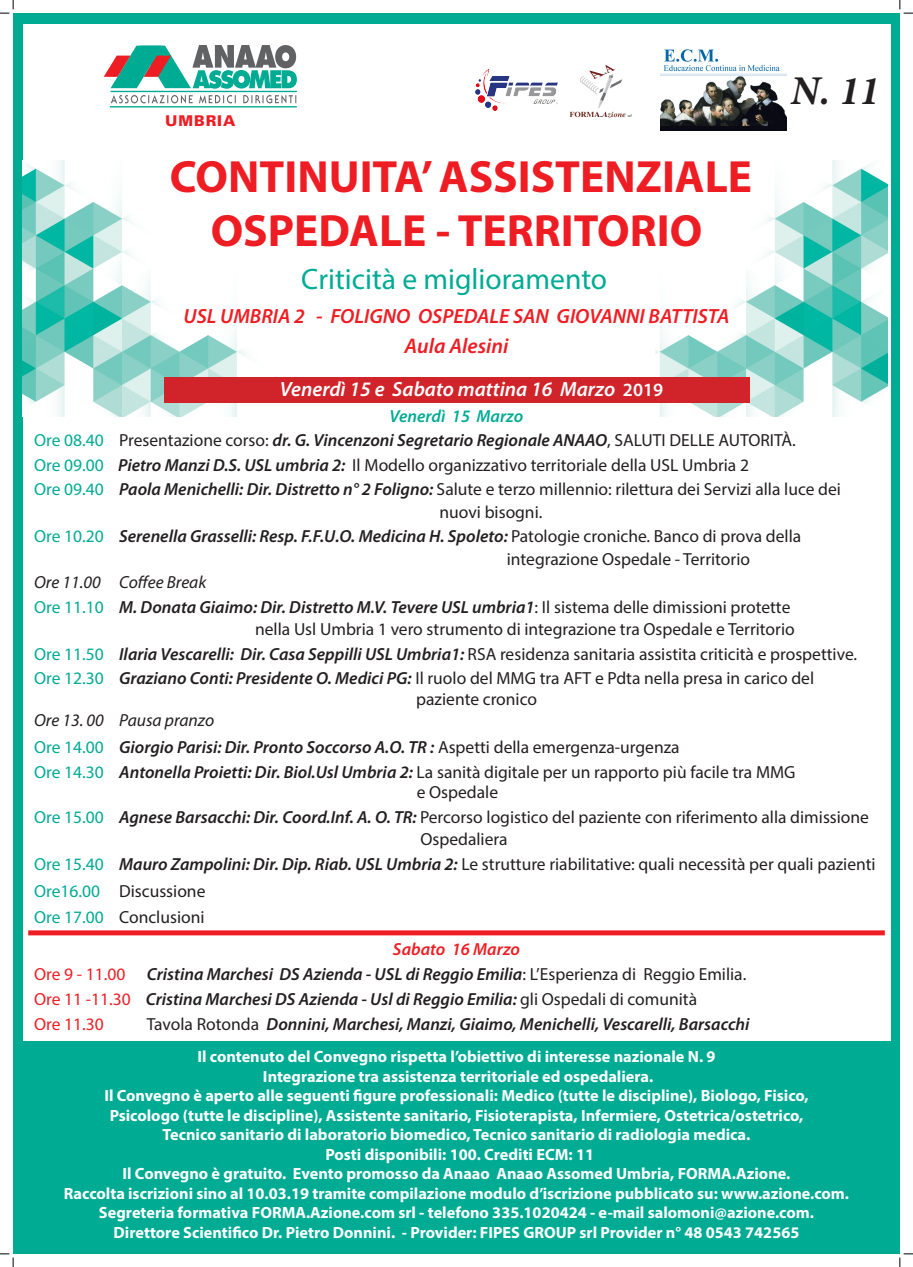
<style>
.page{position:relative;width:913px;height:1267px;background:#fff}
.page>*{position:absolute;margin:0;border:0;box-sizing:border-box;transform-origin:0 0}
.t1{font:700 45.38px/54.4px "Myriad Pro";color:#ee1d23;text-align:center}
.t2{font:italic 700 40.94px "Minion Pro";color:#231f20}
.t3{font:29.56px "Myriad Pro";color:#00ab94}
.t4{font:italic 600 21.25px "Myriad Pro";color:#ee1d23}
.t5{font:italic 600 20.62px "Myriad Pro";color:#ee1d23}
.t6{font:italic 600 20.62px "Myriad Pro";color:#fff}
.t7{font:17.5px/21.2px "Myriad Pro";color:#231f20}
.t8{font:italic 600 17.5px "Myriad Pro";color:#231f20}
.t9{font:italic 17.5px "Myriad Pro";color:#231f20}
.t10{font:italic 600 17.5px "Myriad Pro";color:#00ab94}
.t11{font:italic 600 17.5px "Myriad Pro";color:#ee1d23}
.t12{font:17.5px "Myriad Pro";color:#ee1d23}
.t13{font:700 16.25px "Myriad Pro";color:#fff}
.t14{font:900 14.81px "Univers";letter-spacing:.06em;color:#ee1d23}
.s1{font-style:normal;font-size:18.75px}
.s2{color:#00ab94}
.s3{font-weight:600;font-style:italic}
.s4{font-weight:400;font-style:normal;color:#00ab94}
.s5{font-weight:400;font-style:normal}
.s6{font-weight:400;font-style:normal;color:#ee1d23}
</style>
<div class="page">
<div style="left:13px;top:13px;width:886px;height:1200px;background:#00ab94"></div>
<div style="left:23px;top:24px;width:866px;height:1199px;background:#fff"></div>
<img style="left:654px;top:160px;width:233px;height:256px">
<img style="left:22px;top:160px;width:264px;height:256px">
<img style="left:660px;top:49px;width:125px;height:82px">
<div style="left:28px;top:930px;width:856px;height:5px;background:#ee1d23"></div>
<div style="left:13px;top:1041px;width:886px;height:212px;background:#00ab94"></div>
<div style="left:164px;top:377px;width:584px;height:25px;background:#d1232a"></div>
<svg style="left:104px;top:45px;width:193px;height:44px"></svg>
<svg style="left:111px;top:95px;width:81px;height:8px"></svg>
<svg style="left:199px;top:95px;width:37px;height:8px"></svg>
<svg style="left:243px;top:95px;width:53px;height:8px"></svg>
<hr style="left:110px;top:91px;width:187px;height:1px;background:#00ab94">
<hr style="left:110px;top:106px;width:187px;height:1px;background:#00ab94">
<img style="left:475px;top:69px;width:82px;height:41px">
<img style="left:569px;top:65px;width:63px;height:53px">
<svg style="left:0;top:0;width:14px;height:14px"></svg>
<svg style="left:0;top:1253px;width:14px;height:13px"></svg>
<svg style="left:899px;top:0;width:13px;height:14px"></svg>
<svg style="left:899px;top:1253px;width:13px;height:13px"></svg>
<p class="t14" style="left:165px;top:112px;width:72px">UMBRIA</p>
<p class="t1" style="left:170px;top:148px;width:583px">CONTINUITA’ ASSISTENZIALE<br>OSPEDALE - TERRITORIO</p>
<p class="t3" style="left:301px;top:260px;width:307px">Criticità e miglioramento</p>
<p class="t5" style="left:183px;top:303px;width:547px">USL UMBRIA 2 - FOLIGNO OSPEDALE SAN GIOVANNI BATTISTA</p>
<p class="t4" style="left:404px;top:332px;width:105px">Aula Alesini</p>
<p class="t6" style="left:280px;top:376px;width:384px">Venerdì 15 e Sabato mattina 16 Marzo <span class="s1">2019</span></p>
<p class="t2" style="left:790px;top:62px;width:91px">N. 11</p>
<p class="t10" style="left:389px;top:405px;width:135px">Venerdì 15 Marzo</p>
<p class="t7" style="left:34px;top:429px;width:763px"><span class="s2">Ore 08.40</span> Presentazione corso: <span class="s3">dr. G. Vincenzoni Segretario Regionale ANAAO</span>, SALUTI DELLE AUTORITÀ.</p>
<p class="t7" style="left:34px;top:454px;width:716px"><span class="s2">Ore 09.00</span> <span class="s3">Pietro Manzi D.S. USL umbria 2:</span> Il Modello organizzativo territoriale della USL Umbria 2</p>
<p class="t7" style="left:439px;top:477px;width:403px;line-height:23.1px;text-indent:-405px"><span class="s2">Ore 09.40</span> <span class="s3">Paola Menichelli: Dir. Distretto n° 2 Foligno:</span> Salute e terzo millennio: rilettura dei Servizi alla luce dei nuovi bisogni.</p>
<p class="t8" style="left:34px;top:525px;width:768px"><span class="s4">Ore 10.20</span> Serenella Grasselli: Resp. F.F.U.O. Medicina H. Spoleto: <span class="s5">Patologie croniche. Banco di prova della</span></p>
<p class="t7" style="left:506px;top:548px;width:245px">integrazione Ospedale - Territorio</p>
<p class="t9" style="left:34px;top:571px;width:174px">Ore 11.00 Coffee Break</p>
<p class="t8" style="left:34px;top:596px;width:757px"><span class="s4">Ore 11.10</span> M. Donata Giaimo: Dir. Distretto M.V. Tevere USL umbria1<span class="s5">: Il sistema delle dimissioni protette</span></p>
<p class="t7" style="left:255px;top:618px;width:541px">nella Usl Umbria 1 vero strumento di integrazione tra Ospedale e Territorio</p>
<p class="t7" style="left:34px;top:643px;width:824px"><span class="s2">Ore 11.50</span> <span class="s3">Ilaria Vescarelli: Dir. Casa Seppilli USL Umbria1:</span> RSA residenza sanitaria assistita criticità e prospettive.</p>
<p class="t7" style="left:416px;top:667px;width:399px;text-indent:-382px"><span class="s2">Ore 12.30</span> <span class="s3">Graziano Conti: Presidente O. Medici PG:</span> Il ruolo del MMG tra AFT e Pdta nella presa in carico del paziente cronico</p>
<p class="t9" style="left:34px;top:709px;width:181px">Ore 13. 00 Pausa pranzo</p>
<p class="t8" style="left:34px;top:735px;width:646px"><span class="s4">Ore 14.00</span> Giorgio Parisi: Dir. Pronto Soccorso A.O. TR : <span class="s5">Aspetti della emergenza-urgenza</span></p>
<p class="t7" style="left:34px;top:761px;width:762px"><span class="s2">Ore 14.30</span> <span class="s3">Antonella Proietti: Dir. Biol.Usl Umbria 2:</span> La sanità digitale per un rapporto più facile tra MMG</p>
<p class="t7" style="left:416px;top:781px;width:83px">e Ospedale</p>
<p class="t7" style="left:420px;top:806px;width:450px;text-indent:-386px"><span class="s2">Ore 15.00</span> <span class="s3">Agnese Barsacchi: Dir. Coord.Inf. A. O. TR:</span> Percorso logistico del paziente con riferimento alla dimissione<br>Ospedaliera</p>
<p class="t7" style="left:34px;top:853px;width:842px"><span class="s2">Ore 15.40</span> <span class="s3">Mauro Zampolini: Dir. Dip. Riab. USL Umbria 2:</span> Le strutture riabilitative: quali necessità per quali pazienti</p>
<p class="t7" style="left:34px;top:880px;width:173px"><span class="s2">Ore16.00</span> Discussione</p>
<p class="t7" style="left:34px;top:906px;width:172px"><span class="s2">Ore 17.00</span> Conclusioni</p>
<p class="t11" style="left:393px;top:937px;width:128px">Sabato 16 Marzo</p>
<p class="t8" style="left:34px;top:962px;width:713px"><span class="s6">Ore 9 - 11.00</span> Cristina Marchesi DS Azienda - USL di Reggio Emilia<span class="s5">: L’Esperienza di Reggio Emilia.</span></p>
<p class="t8" style="left:34px;top:987px;width:664px"><span class="s6">Ore 11 -11.30</span> Cristina Marchesi DS Azienda - Usl di Reggio Emilia: <span class="s5">gli Ospedali di comunità</span></p>
<p class="t12" style="left:34px;top:1013px;width:71px">Ore 11.30</p>
<p class="t8" style="left:147px;top:1012px;width:604px"><span class="s5">Tavola Rotonda</span> Donnini, Marchesi, Manzi, Giaimo, Menichelli, Vescarelli, Barsacchi</p>
<p class="t13" style="left:197px;top:1046px;width:519px">Il contenuto del Convegno rispetta l’obiettivo di interesse nazionale N. 9</p>
<p class="t13" style="left:263px;top:1065px;width:391px">Integrazione tra assistenza territoriale ed ospedaliera.</p>
<p class="t13" style="left:104px;top:1085px;width:705px">Il Convegno è aperto alle seguenti figure professionali: Medico (tutte le discipline), Biologo, Fisico,</p>
<p class="t13" style="left:110px;top:1104px;width:694px">Psicologo (tutte le discipline), Assistente sanitario, Fisioterapista, Infermiere, Ostetrica/ostetrico,</p>
<p class="t13" style="left:162px;top:1124px;width:589px">Tecnico sanitario di laboratorio biomedico, Tecnico sanitario di radiologia medica.</p>
<p class="t13" style="left:325px;top:1143px;width:270px">Posti disponibili: 100. Crediti ECM: 11</p>
<p class="t13" style="left:122px;top:1163px;width:669px">Il Convegno è gratuito. Evento promosso da Anaao Anaao Assomed Umbria, FORMA.Azione.</p>
<p class="t13" style="left:64px;top:1182px;width:786px">Raccolta iscrizioni sino al 10.03.19 tramite compilazione modulo d’iscrizione pubblicato su: www.azione.com.</p>
<p class="t13" style="left:99px;top:1202px;width:716px">Segreteria formativa FORMA.Azione.com srl - telefono 335.1020424 - e-mail salomoni@azione.com.</p>
<p class="t13" style="left:113px;top:1221px;width:687px">Direttore Scientifico Dr. Pietro Donnini. - Provider: FIPES GROUP srl Provider n° 48 0543 742565</p>
</div>
